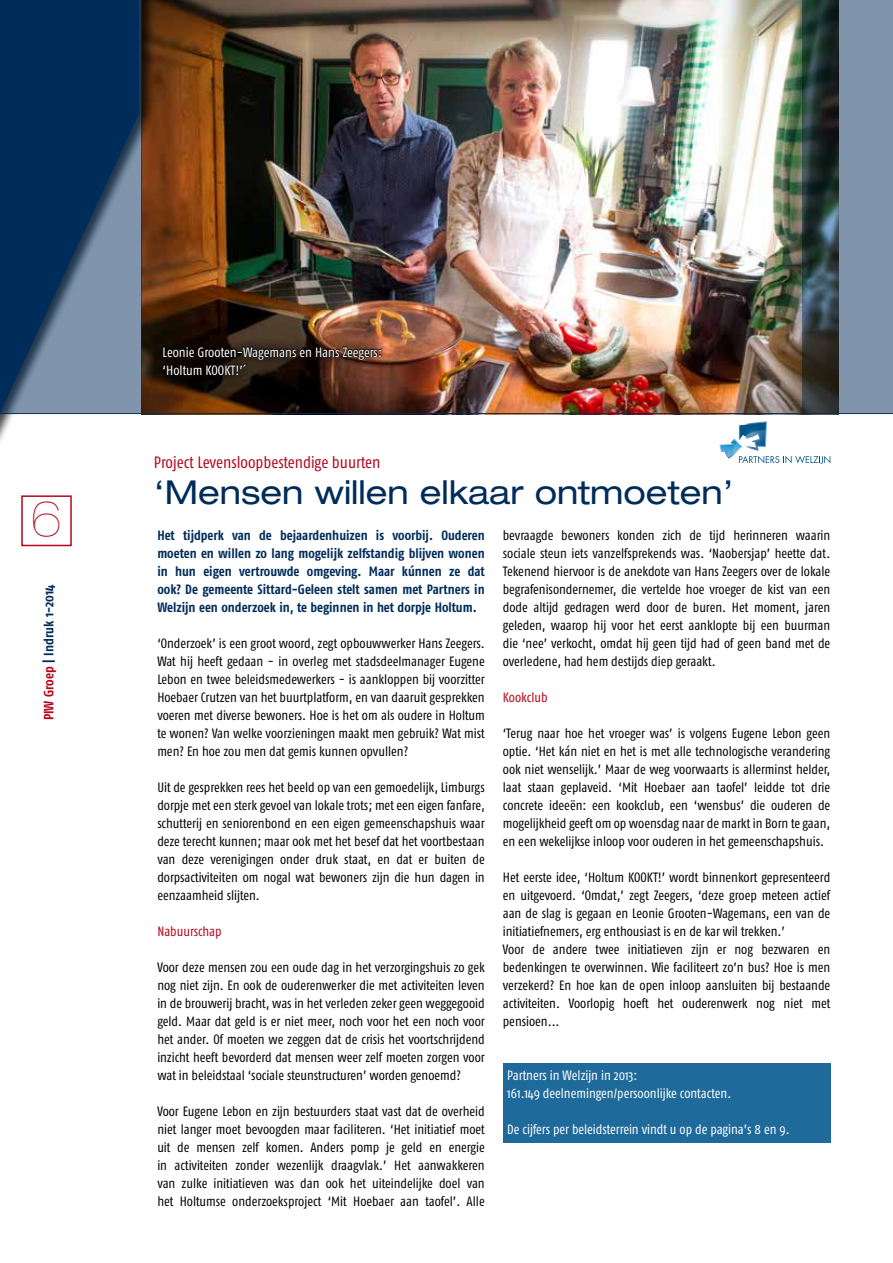
<style>
.page{position:relative;width:893px;height:1263px;background:#fff}
.page>*{position:absolute;margin:0;border:0;box-sizing:border-box;transform-origin:0 0}
.t1{font:900 expanded 48px "Helvetica Neue";color:#b3071b}
.t2{font:expanded 33px "Helvetica Neue";color:#002c5a}
.t3{font:16.5px "Fago Co";color:#b3071b}
.t4{font:13.5px/18px "Fago Co";color:#000;text-align:justify}
.t5{font:700 13.5px/18px "Fago Co";color:#002c5a;text-align:justify}
.t6{font:13.5px/18px "Fago Co";color:#fff}
.t7{font:13.5px "Fago Co";color:#b3071b}
.s1{color:#b3071b}
</style>
<div class="page">
<div style="left:21px;top:495px;width:51px;height:51px;border:2px solid #b3071b"></div>
<img style="left:156px;top:0;width:646px;height:413px">
<svg style="left:156px;top:337px;width:237px;height:51px;background:#3d2417"></svg>
<svg style="left:163px;top:346px;width:218px;height:29px;background:#24140d"></svg>
<div style="left:0;top:0;width:156px;height:450px;background:#000;opacity:.75"></div>
<svg style="left:0;top:0;width:142px;height:413px;background:#2a4e73"></svg>
<hr style="left:0;top:413px;width:893px;height:1px;background:#002c5a">
<svg style="left:719px;top:421px;width:111px;height:43px"></svg>
<div style="left:503px;top:1064px;width:327px;height:79px;background:#1e6a9a"></div>
<svg style="left:802px;top:0;width:91px;height:413px;background:#5c6e7c"></svg>
<h1 class="t1" style="left:31px;top:491px;width:33px">6</h1>
<p class="t5" style="left:40px;top:720px;width:137px;rotate:-90deg"><span class="s1">PIW Groep</span> | Indruk 1-2014</p>
<p class="t6" style="left:163px;top:343px;width:221px">Leonie Grooten-Wagemans en Hans Zeegers: ‘Holtum KOOKT!’´</p>
<p class="t3" style="left:154px;top:453px;width:228px">Project Levensloopbestendige buurten</p>
<h2 class="t2" style="left:154px;top:472px;width:581px">‘Mensen willen elkaar ontmoeten’</h2>
<p class="t5" style="left:157px;top:526px;width:329px">Het tijdperk van de bejaardenhuizen is voorbij. Ouderen moeten en willen zo lang mogelijk zelfstandig blijven wonen in hun eigen vertrouwde omgeving. Maar kúnnen ze dat ook? De gemeente Sittard-Geleen stelt samen met Partners in Welzijn een onderzoek in, te beginnen in het dorpje Holtum.</p>
<p class="t4" style="left:157px;top:634px;width:329px">‘Onderzoek’ is een groot woord, zegt opbouwwerker Hans Zeegers.<br>Wat hij heeft gedaan - in overleg met stadsdeelmanager Eugene Lebon en twee beleidsmedewerkers - is aankloppen bij voorzitter Hoebaer Crutzen van het buurtplatform, en van daaruit gesprekken voeren met diverse bewoners. Hoe is het om als oudere in Holtum te wonen? Van welke voorzieningen maakt men gebruik? Wat mist men? En hoe zou men dat gemis kunnen opvullen?</p>
<p class="t4" style="left:157px;top:778px;width:329px">Uit de gesprekken rees het beeld op van een gemoedelijk, Limburgs dorpje met een sterk gevoel van lokale trots; met een eigen fanfare, schutterij en seniorenbond en een eigen gemeenschapshuis waar deze terecht kunnen; maar ook met het besef dat het voortbestaan van deze verenigingen onder druk staat, en dat er buiten de dorpsactiviteiten om nogal wat bewoners zijn die hun dagen in eenzaamheid slijten.</p>
<p class="t7" style="left:157px;top:924px;width:66px">Nabuurschap</p>
<p class="t4" style="left:157px;top:958px;width:329px">Voor deze mensen zou een oude dag in het verzorgingshuis zo gek nog niet zijn. En ook de ouderenwerker die met activiteiten leven in de brouwerij bracht, was in het verleden zeker geen weggegooid geld. Maar dat geld is er niet meer, noch voor het een noch voor het ander. Of moeten we zeggen dat de crisis het voortschrijdend inzicht heeft bevorderd dat mensen weer zelf moeten zorgen voor wat in beleidstaal ‘sociale steunstructuren’ worden genoemd?</p>
<p class="t4" style="left:157px;top:1102px;width:329px">Voor Eugene Lebon en zijn bestuurders staat vast dat de overheid niet langer moet bevoogden maar faciliteren. ‘Het initiatief moet uit de mensen zelf komen. Anders pomp je geld en energie in activiteiten zonder wezenlijk draagvlak.’ Het aanwakkeren van zulke initiatieven was dan ook het uiteindelijke doel van het Holtumse onderzoeksproject ‘Mit Hoebaer aan taofel’. Alle</p>
<p class="t4" style="left:503px;top:526px;width:329px">bevraagde bewoners konden zich de tijd herinneren waarin sociale steun iets vanzelfsprekends was. ‘Naobersjap’ heette dat.<br>Tekenend hiervoor is de anekdote van Hans Zeegers over de lokale begrafenisondernemer, die vertelde hoe vroeger de kist van een dode altijd gedragen werd door de buren. Het moment, jaren geleden, waarop hij voor het eerst aanklopte bij een buurman die ‘nee’ verkocht, omdat hij geen tijd had of geen band met de overledene, had hem destijds diep geraakt.</p>
<p class="t7" style="left:503px;top:690px;width:46px">Kookclub</p>
<p class="t4" style="left:503px;top:724px;width:329px">‘Terug naar hoe het vroeger was’ is volgens Eugene Lebon geen optie. ‘Het kán niet en het is met alle technologische verandering ook niet wenselijk.’ Maar de weg voorwaarts is allerminst helder, laat staan geplaveid. ‘Mit Hoebaer aan taofel’ leidde tot drie concrete ideeën: een kookclub, een ‘wensbus’ die ouderen de mogelijkheid geeft om op woensdag naar de markt in Born te gaan, en een wekelijkse inloop voor ouderen in het gemeenschapshuis.</p>
<p class="t4" style="left:503px;top:868px;width:329px;text-align:left">Het eerste idee, ‘Holtum KOOKT!’ wordt binnenkort gepresenteerd en uitgevoerd. ‘Omdat,’ zegt Zeegers, ‘deze groep meteen actief aan de slag is gegaan en Leonie Grooten-Wagemans, een van de initiatiefnemers, erg enthousiast is en de kar wil trekken.’<br>Voor de andere twee initiatieven zijn er nog bezwaren en bedenkingen te overwinnen. Wie faciliteert zo’n bus? Hoe is men verzekerd? En hoe kan de open inloop aansluiten bij bestaande activiteiten. Voorlopig hoeft het ouderenwerk nog niet met pensioen...</p>
<p class="t6" style="left:507px;top:1066px;width:225px">Partners in Welzijn in 2013:<br>161.149 deelnemingen/persoonlijke contacten.</p>
<p class="t6" style="left:507px;top:1120px;width:284px">De cijfers per beleidsterrein vindt u op de pagina’s 8 en 9.</p>
</div>
